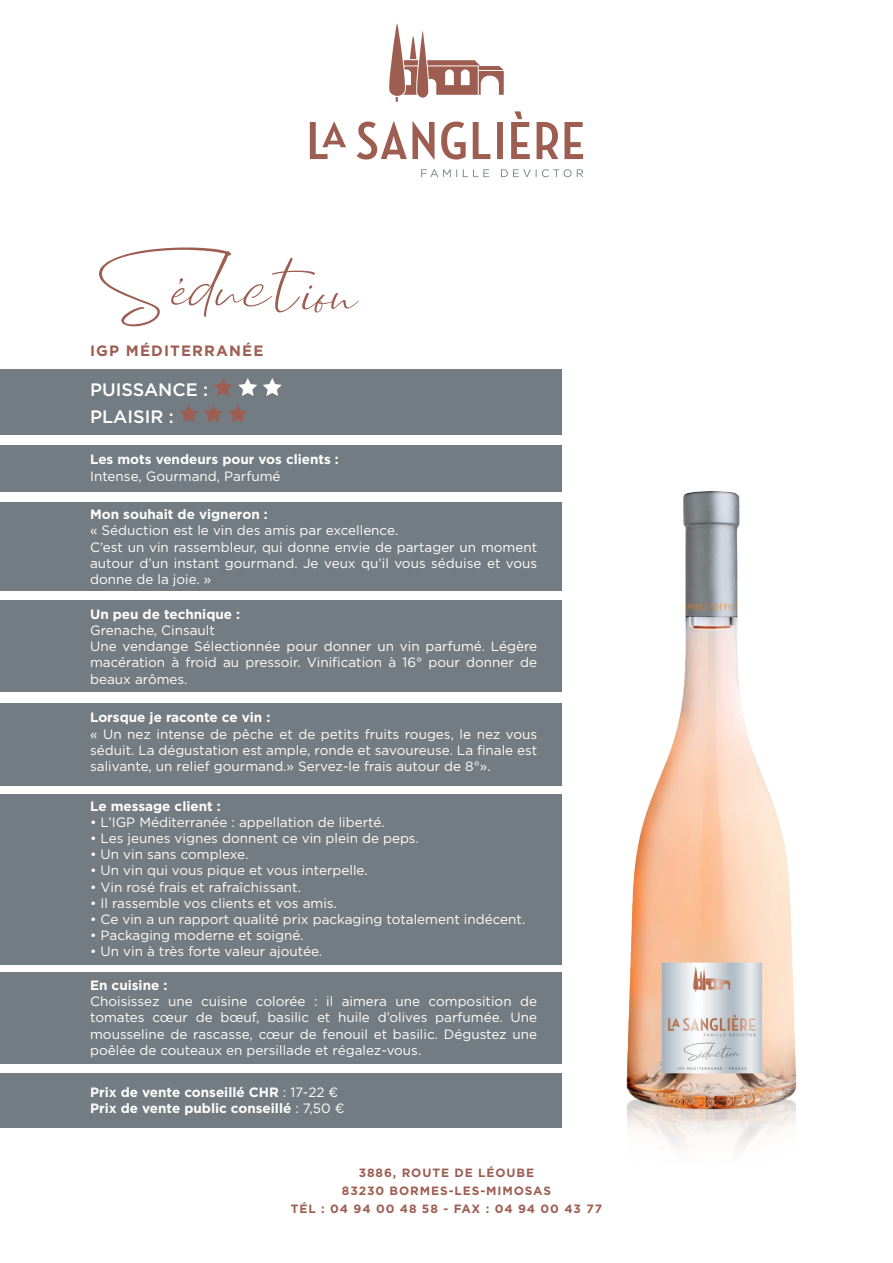
<style>
.page{position:relative;width:893px;height:1263px;background:#fff}
.page>*{position:absolute;margin:0;border:0;box-sizing:border-box;transform-origin:0 0}
.t1{font:italic 80.25px "Dhanikans Signature";color:#9d5e51}
.t2{font:500 18px "Gotham";color:#fff}
.t3{font:700 15px "Gotham";letter-spacing:.075em;color:#9d5e51}
.t4{font:13.5px/16.2px "Gotham";color:#fff;text-align:justify}
.t5{font:700 13.5px "Gotham";color:#fff}
.t6{font:700 12px "Gotham";letter-spacing:.075em;color:#9d5e51}
.s1{font-weight:400}
</style>
<div class="page">
<img style="left:626px;top:491px;width:171px;height:659px">
<svg style="left:310px;top:122px;width:36px;height:37px"></svg>
<svg style="left:357px;top:122px;width:78px;height:38px"></svg>
<svg style="left:441px;top:122px;width:25px;height:38px"></svg>
<svg style="left:473px;top:122px;width:17px;height:37px"></svg>
<svg style="left:497px;top:122px;width:6px;height:37px"></svg>
<svg style="left:511px;top:111px;width:19px;height:48px"></svg>
<svg style="left:537px;top:122px;width:21px;height:37px"></svg>
<svg style="left:564px;top:122px;width:19px;height:37px"></svg>
<svg style="left:389px;top:23px;width:115px;height:79px"></svg>
<svg style="left:421px;top:169px;width:36px;height:8px"></svg>
<svg style="left:463px;top:169px;width:26px;height:8px"></svg>
<svg style="left:501px;top:169px;width:82px;height:8px"></svg>
<div style="left:0;top:370px;width:561px;height:65px;background:#737c82"></div>
<div style="left:0;top:445px;width:561px;height:47px;background:#737c82"></div>
<div style="left:0;top:600px;width:561px;height:92px;background:#737c82"></div>
<div style="left:0;top:794px;width:561px;height:170px;background:#737c82"></div>
<div style="left:0;top:703px;width:561px;height:82px;background:#737c82"></div>
<div style="left:0;top:972px;width:561px;height:92px;background:#737c82"></div>
<div style="left:0;top:1073px;width:561px;height:55px;background:#737c82"></div>
<svg style="left:214px;top:378px;width:43px;height:18px"></svg>
<svg style="left:263px;top:378px;width:19px;height:18px"></svg>
<svg style="left:179px;top:405px;width:19px;height:18px"></svg>
<svg style="left:204px;top:405px;width:43px;height:18px"></svg>
<div style="left:0;top:502px;width:561px;height:88px;background:#737c82"></div>
<svg style="left:179px;top:278px;width:4px;height:6px"></svg>
<p class="t1" style="left:90px;top:229px;width:208px">Seduct</p>
<p class="t1" style="left:301px;top:234px;width:55px">ion</p>
<p class="t3" style="left:90px;top:340px;width:175px">IGP MÉDITERRANÉE</p>
<p class="t2" style="left:90px;top:378px;width:120px">PUISSANCE :</p>
<p class="t2" style="left:90px;top:404px;width:85px">PLAISIR :</p>
<p class="t5" style="left:90px;top:451px;width:250px">Les mots vendeurs pour vos clients :</p>
<p class="t4" style="left:90px;top:467px;width:192px">Intense, Gourmand, Parfumé</p>
<p class="t5" style="left:90px;top:505px;width:179px">Mon souhait de vigneron :</p>
<p class="t4" style="left:90px;top:522px;width:310px">« Séduction est le vin des amis par excellence.</p>
<p class="t4" style="left:90px;top:538px;width:449px">C’est un vin rassembleur, qui donne envie de partager un moment autour d’un instant gourmand. Je veux qu’il vous séduise et vous donne de la joie. »</p>
<p class="t5" style="left:90px;top:605px;width:152px">Un peu de technique :</p>
<p class="t4" style="left:90px;top:622px;width:126px">Grenache, Cinsault</p>
<p class="t4" style="left:90px;top:638px;width:449px">Une vendange Sélectionnée pour donner un vin parfumé. Légère macération à froid au pressoir. Vinification à 16° pour donner de beaux arômes.</p>
<p class="t5" style="left:90px;top:709px;width:182px">Lorsque je raconte ce vin :</p>
<p class="t4" style="left:90px;top:725px;width:449px">« Un nez intense de pêche et de petits fruits rouges, le nez vous séduit. La dégustation est ample, ronde et savoureuse. La finale est salivante, un relief gourmand.» Servez-le frais autour de 8°».</p>
<p class="t5" style="left:90px;top:797px;width:132px">Le message client :</p>
<p class="t4" style="left:90px;top:813px;width:296px">• L’IGP Méditerranée : appellation de liberté.</p>
<p class="t4" style="left:90px;top:830px;width:330px">• Les jeunes vignes donnent ce vin plein de peps.</p>
<p class="t4" style="left:90px;top:846px;width:160px">• Un vin sans complexe.</p>
<p class="t4" style="left:90px;top:862px;width:279px">• Un vin qui vous pique et vous interpelle.</p>
<p class="t4" style="left:90px;top:878px;width:212px">• Vin rosé frais et rafraîchissant.</p>
<p class="t4" style="left:90px;top:894px;width:248px">• Il rassemble vos clients et vos amis.</p>
<p class="t4" style="left:90px;top:911px;width:437px">• Ce vin a un rapport qualité prix packaging totalement indécent.</p>
<p class="t4" style="left:90px;top:927px;width:215px">• Packaging moderne et soigné.</p>
<p class="t4" style="left:90px;top:943px;width:234px">• Un vin à très forte valeur ajoutée.</p>
<p class="t5" style="left:90px;top:976px;width:79px">En cuisine :</p>
<p class="t4" style="left:90px;top:993px;width:449px">Choisissez une cuisine colorée : il aimera une composition de tomates cœur de bœuf, basilic et huile d’olives parfumée. Une mousseline de rascasse, cœur de fenouil et basilic. Dégustez une poêlée de couteaux en persillade et régalez-vous.</p>
<p class="t5" style="left:90px;top:1083px;width:250px">Prix de vente conseillé CHR <span class="s1">: 17-22 €</span></p>
<p class="t5" style="left:90px;top:1099px;width:256px">Prix de vente public conseillé <span class="s1">: 7,50 €</span></p>
<p class="t6" style="left:359px;top:1165px;width:177px">3886, ROUTE DE LÉOUBE</p>
<p class="t6" style="left:342px;top:1183px;width:211px">83230 BORMES-LES-MIMOSAS</p>
<p class="t6" style="left:291px;top:1201px;width:313px">TÉL : 04 94 00 48 58 - FAX : 04 94 00 43 77</p>
</div>
